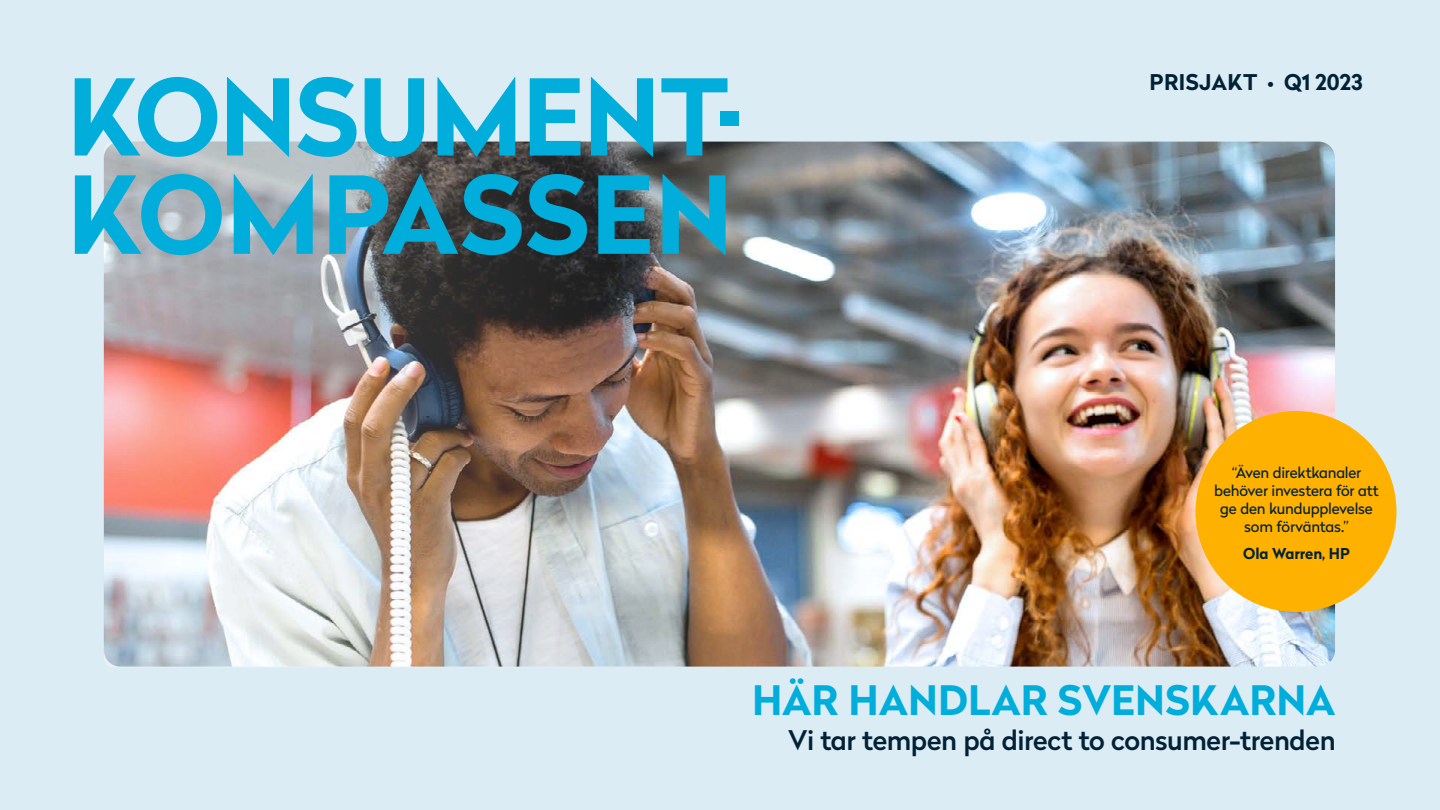
<style>
.page{position:relative;width:1440px;height:810px;background:#dcecf4}
.page>*{position:absolute;margin:0;border:0;box-sizing:border-box;transform-origin:0 0}
.t1{font:700 106.65px "Radikal";letter-spacing:.01em;color:#00addb}
.t2{font:700 105.07px "Radikal";letter-spacing:-.01em;color:#00addb}
.t3{font:700 40.5px "Radikal";color:#00addb}
.t4{font:500 27px "Radikal";letter-spacing:-.015em;color:#012236}
.t5{font:700 21.67px "Radikal";letter-spacing:.02em;color:#012236}
.t6{font:15px/18px "Radikal";letter-spacing:-.015em;color:#012236;text-align:center}
.t7{font:700 15px "Radikal";letter-spacing:-.005em;color:#012236}
</style>
<div class="page">
<img style="left:928px;top:142px;width:407px;height:525px">
<img style="left:104px;top:142px;width:830px;height:526px;border-radius:9px">
<div style="left:1196px;top:411px;width:200px;height:201px;background:#ffb100;border-radius:50%"></div>
<h2 class="t2" style="left:67px;top:40px;width:675px">KONSUMENT-</h2>
<h1 class="t1" style="left:67px;top:137px;width:668px">KOMPASSEN</h1>
<h3 class="t5" style="left:1150px;top:66px;width:214px">PRISJAKT • Q1 2023</h3>
<p class="t6" style="left:1214px;top:463px;width:166px">“Även direktkanaler behöver investera för att ge den kundupplevelse som förväntas.”</p>
<p class="t7" style="left:1243px;top:543px;width:108px">Ola Warren, HP</p>
<h3 class="t3" style="left:752px;top:671px;width:585px">HÄR HANDLAR SVENSKARNA</h3>
<h3 class="t4" style="left:788px;top:721px;width:549px">Vi tar tempen på direct to consumer-trenden</h3>
</div>
